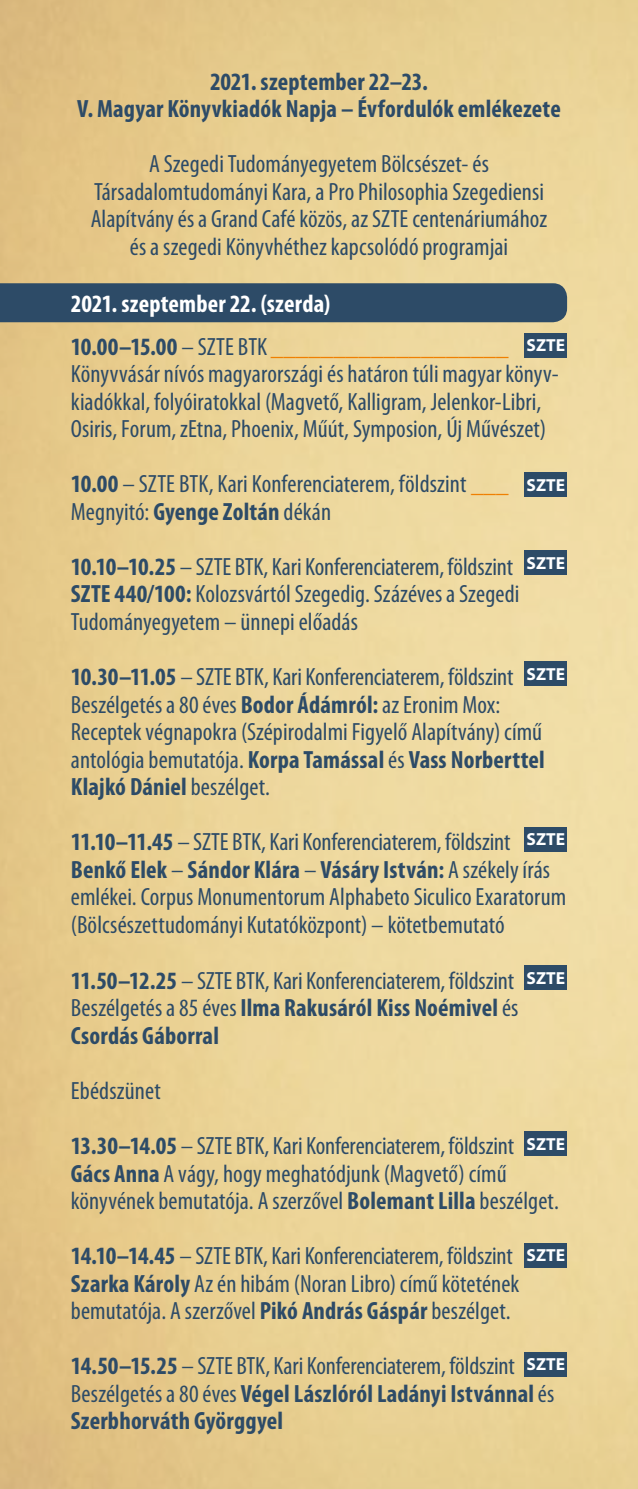
<style>
.page{position:relative;width:638px;height:1489px;background:#fff}
.page>*{position:absolute;margin:0;border:0;box-sizing:border-box;transform-origin:0 0}
.t1{font:condensed 25px/27.5px "Myriad Pro";color:#2d4b67}
.t2{font:700 condensed 25px/27.5px "Myriad Pro";letter-spacing:.005em;color:#2d4b67;text-align:center}
.t3{font:700 condensed 25px/42.5px "Myriad Pro";letter-spacing:.005em;color:#fff}
.t4{font:700 17.5px "Myriad Pro";color:#fff}
.s1{color:#2d4b67}
.s2{font-weight:400;color:#2d4b67}
.s3{font-weight:400;color:#ef8002}
.s4{font-weight:700}
.s5{color:#ef8002}
.s6{font-weight:400}
</style>
<div class="page">
<img style="left:0;top:0;width:638px;height:1488px">
<div style="left:0;top:283px;width:567px;height:39px;background:#2d4b67"></div>
<div style="left:524px;top:333px;width:43px;height:24px;background:#2d4b67"></div>
<div style="left:524px;top:473px;width:43px;height:24px;background:#2d4b67"></div>
<div style="left:524px;top:551px;width:43px;height:24px;background:#2d4b67"></div>
<div style="left:524px;top:662px;width:43px;height:24px;background:#2d4b67"></div>
<div style="left:524px;top:827px;width:43px;height:24px;background:#2d4b67"></div>
<div style="left:524px;top:965px;width:43px;height:24px;background:#2d4b67"></div>
<div style="left:524px;top:1131px;width:43px;height:24px;background:#2d4b67"></div>
<div style="left:524px;top:1242px;width:43px;height:24px;background:#2d4b67"></div>
<div style="left:524px;top:1352px;width:43px;height:24px;background:#2d4b67"></div>
<p class="t2" style="left:77px;top:67px;width:485px">2021. szeptember 22–23.<br>V. Magyar Könyvkiadók Napja – Évfordulók emlékezete</p>
<p class="t1" style="left:91px;top:150px;width:458px;text-align:center">A Szegedi Tudományegyetem Bölcsészet- és Társadalomtudományi Kara, a Pro Philosophia Szegediensi Alapítvány és a Grand Café közös, az SZTE centenáriumához és a szegedi Könyvhéthez kapcsolódó programjai</p>
<p class="t3" style="left:71px;top:282px;width:439px">2021. szeptember 22. (szerda)<br><span class="s1">10.00–15.00</span> <span class="s2">– SZTE BTK</span> <span class="s3">___________________</span></p>
<p class="t1" style="left:71px;top:360px;width:489px">Könyvvásár nívós magyarországi és határon túli magyar könyv&shy;kiadókkal, folyóiratokkal (Magvető, Kalligram, Jelenkor-Libri,<br>Osiris, Forum, zEtna, Phoenix, Műút, Symposion, Új Művészet)</p>
<p class="t1" style="left:71px;top:470px;width:439px"><span class="s4">10.00</span> – SZTE BTK, Kari Konferenciaterem, földszint <span class="s5">___<br></span>Megnyitó: <span class="s4">Gyenge Zoltán</span> dékán</p>
<p class="t1" style="left:71px;top:552px;width:450px"><span class="s4">10.10–10.25</span> – SZTE BTK, Kari Konferenciaterem, földszint<br><span class="s4">SZTE 440/100:</span> Kolozsvártól Szegedig. Százéves a Szegedi<br>Tudományegyetem – ünnepi előadás</p>
<p class="t1" style="left:71px;top:662px;width:475px"><span class="s4">10.30–11.05</span> – SZTE BTK, Kari Konferenciaterem, földszint Beszélgetés a 80 éves <span class="s4">Bodor Ádámról:</span> az Eronim Mox:<br>Receptek végnapokra (Szépirodalmi Figyelő Alapítvány) című antológia bemutatója. <span class="s4">Korpa Tamással</span> és <span class="s4">Vass Norberttel Klajkó Dániel</span> beszélget.</p>
<p class="t1" style="left:71px;top:827px;width:497px"><span class="s4">11.10–11.45</span> – SZTE BTK, Kari Konferenciaterem, földszint <span class="s4">Benkő Elek</span> – <span class="s4">Sándor Klára</span> – <span class="s4">Vásáry István:</span> A székely írás emlékei. Corpus Monumentorum Alphabeto Siculico Exaratorum (Bölcsészettudományi Kutatóközpont) – kötetbemutató</p>
<p class="t1" style="left:71px;top:966px;width:449px"><span class="s4">11.50–12.25</span> – SZTE BTK, Kari Konferenciaterem, földszint<br>Beszélgetés a 85 éves <span class="s4">Ilma Rakusáról Kiss Noémivel</span> és<br><span class="s4">Csordás Gáborral</span></p>
<p class="t1" style="left:71px;top:1076px;width:91px">Ebédszünet</p>
<p class="t1" style="left:71px;top:1131px;width:489px"><span class="s4">13.30–14.05</span> – SZTE BTK, Kari Konferenciaterem, földszint<br><span class="s4">Gács Anna</span> A vágy, hogy meghatódjunk (Magvető) című könyvének bemutatója. A szerzővel <span class="s4">Bolemant Lilla</span> beszélget.</p>
<p class="t1" style="left:71px;top:1241px;width:450px"><span class="s4">14.10–14.45</span> – SZTE BTK, Kari Konferenciaterem, földszint<br><span class="s4">Szarka Károly</span> Az én hibám (Noran Libro) című kötetének bemutatója. A szerzővel <span class="s4">Pikó András Gáspár</span> beszélget.</p>
<p class="t2" style="left:71px;top:1351px;width:485px;text-align:left">14.50–15.25 <span class="s6">– SZTE BTK, Kari Konferenciaterem, földszint<br>Beszélgetés a 80 éves</span> Végel Lászlóról Ladányi Istvánnal <span class="s6">és<br></span>Szerbhorváth Györggyel</p>
<p class="t4" style="left:526px;top:335px;width:40px">SZTE</p>
<p class="t4" style="left:526px;top:475px;width:40px">SZTE</p>
<p class="t4" style="left:526px;top:553px;width:40px">SZTE</p>
<p class="t4" style="left:526px;top:664px;width:40px">SZTE</p>
<p class="t4" style="left:526px;top:829px;width:40px">SZTE</p>
<p class="t4" style="left:526px;top:967px;width:40px">SZTE</p>
<p class="t4" style="left:526px;top:1133px;width:40px">SZTE</p>
<p class="t4" style="left:526px;top:1244px;width:40px">SZTE</p>
<p class="t4" style="left:526px;top:1354px;width:40px">SZTE</p>
</div>
